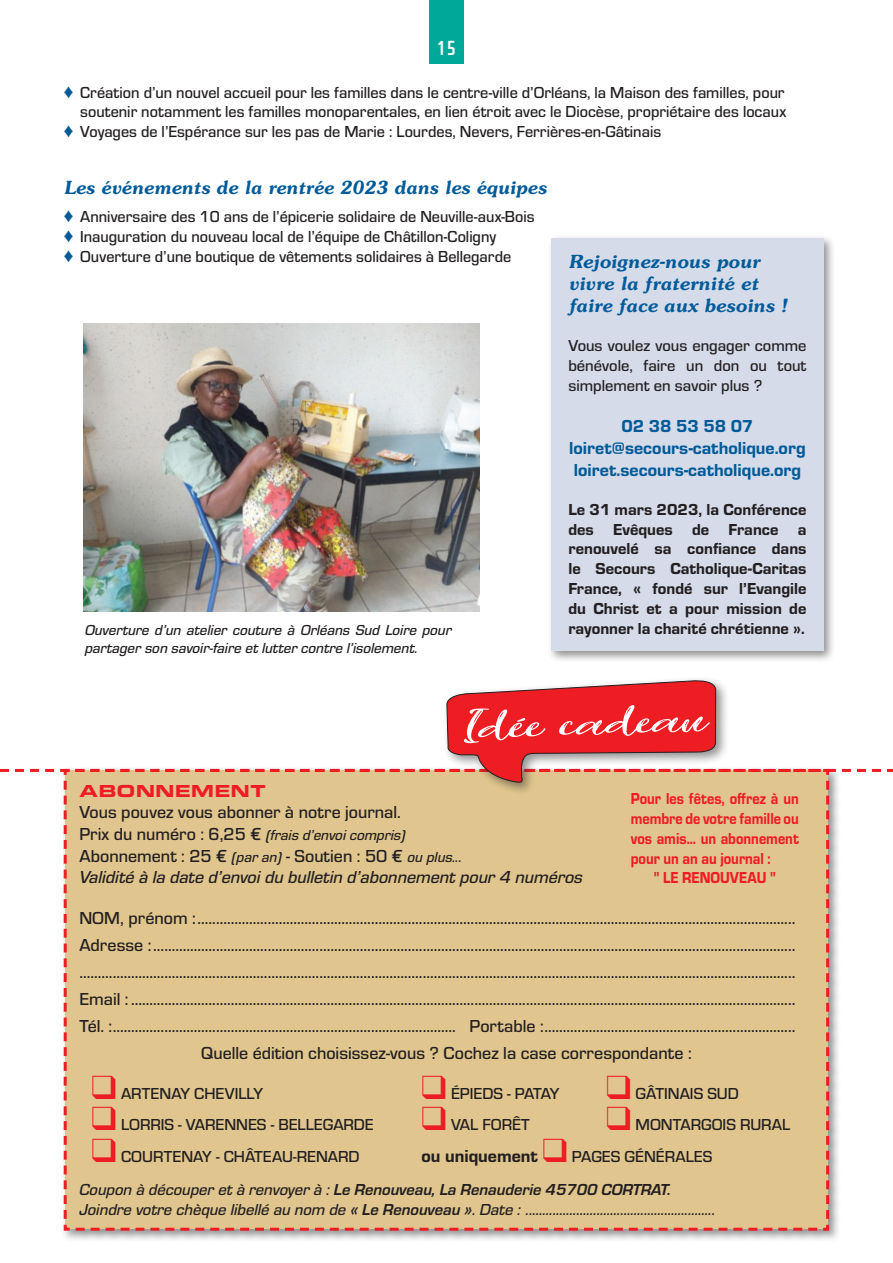
<style>
.page{position:relative;width:893px;height:1263px;background:#fff}
.page>*{position:absolute;margin:0;border:0;box-sizing:border-box;transform-origin:0 0}
.t1{font:700 21px "Cholla Sans OT";color:#fff}
.t2{font:500 18px "Eurostile";color:#231f20}
.t3{font:italic 600 18px/21.6px "Souvenir";color:#015b99}
.t4{font:18px/21.6px "Eurostile Hea";color:#015b98;text-align:center}
.t5{font:18px "Eurostile Med Ita";color:#231f20}
.t6{font:900 18px "Eurostile Ext";color:#ee1d23}
.t7{font:500 16.5px/19.8px "Eurostile";color:#231f20}
.t8{font:16.5px/19.8px "Eurostile Hea";color:#231f20;text-align:justify}
.t9{font:16.5px "Eurostile Med Ita";color:#231f20}
.t10{font:16.5px/19.8px "Eurostile Hea";color:#ee1d23;text-align:justify;scale:.87 1}
.t11{font:italic 700 16.5px/33.3px "Eurostile";color:#231f20}
.t12{font:15px/18px "Eurostile Med Ita";color:#231f20}
.s1{color:#015b98}
.s2{font-family:"Eurostile";font-weight:500;font-size:18px}
.s3{font-family:"Eurostile Med Ita";font-weight:400;font-size:15px}
.s4{color:#ee1d23}
.s5{font-family:"Eurostile Hea";font-weight:400;font-style:normal;font-size:18px}
.s6{font-weight:500;font-style:normal}
.s7{font-family:"Eurostile Med Ita";font-weight:400;font-style:normal}
.s8{font-family:"Eurostile";font-weight:700;font-style:italic}
</style>
<div class="page">
<div style="left:429px;top:0;width:34px;height:64px;background:#00a89a"></div>
<div style="left:60px;top:765px;width:781px;height:478px;background:#231f20;opacity:.5"></div>
<svg style="left:62px;top:1222px;width:769px;height:10px"></svg>
<img style="left:84px;top:323px;width:396px;height:289px">
<svg style="left:0;top:679px;width:893px;height:543px"></svg>
<div style="left:547px;top:234px;width:289px;height:429px;background:#231f20;opacity:.5"></div>
<div style="left:551px;top:238px;width:272px;height:413px;background:#d6dbea"></div>
<p class="t1" style="left:436px;top:36px;width:21px">15</p>
<p class="t7" style="left:64px;top:81px;width:722px"><span class="s1">♦</span> Création d’un nouvel accueil pour les familles dans le centre-ville d’Orléans, la Maison des familles, pour</p>
<p class="t7" style="left:80px;top:101px;width:708px">soutenir notamment les familles monoparentales, en lien étroit avec le Diocèse, propriétaire des locaux</p>
<p class="t7" style="left:64px;top:121px;width:599px"><span class="s1">♦</span> Voyages de l’Espérance sur les pas de Marie : Lourdes, Nevers, Ferrières-en-Gâtinais</p>
<p class="t3" style="left:64px;top:176px;width:484px">Les événements de la rentrée 2023 dans les équipes</p>
<p class="t7" style="left:64px;top:206px;width:472px"><span class="s1">♦</span> Anniversaire des 10 ans de l’épicerie solidaire de Neuville-aux-Bois <span class="s1">♦</span> Inauguration du nouveau local de l’équipe de Châtillon-Coligny<br><span class="s1">♦</span> Ouverture d’une boutique de vêtements solidaires à Bellegarde</p>
<p class="t3" style="left:568px;top:251px;width:221px">Rejoignez-nous pour vivre la fraternité et faire face aux besoins !</p>
<p class="t7" style="left:568px;top:335px;width:240px;text-align:justify">Vous voulez vous engager comme bénévole, faire un don ou tout simplement en savoir plus ?</p>
<p class="t4" style="left:569px;top:414px;width:238px">02 38 53 58 07 loiret@secours-catholique.org loiret.secours-catholique.org</p>
<p class="t8" style="left:568px;top:498px;width:240px">Le 31 mars 2023, la Conférence des Evêques de France a renouvelé sa confiance dans le Secours Catholique-Caritas France, « fondé sur l’Evangile du Christ et a pour mission de rayonner la charité chrétienne ».</p>
<p class="t12" style="left:85px;top:620px;width:368px">Ouverture d’un atelier couture à Orléans Sud Loire pour partager son savoir-faire et lutter contre l’isolement.</p>
<p class="t6" style="left:79px;top:777px;width:188px">ABONNEMENT</p>
<p class="t2" style="left:79px;top:800px;width:323px">Vous pouvez vous abonner à notre journal.</p>
<p class="t12" style="left:79px;top:825px;width:328px"><span class="s2">Prix du numéro : 6,25 €</span> (frais d’envoi compris)</p>
<p class="t2" style="left:79px;top:843px;width:384px">Abonnement : 25 € <span class="s3">(par an)</span> - Soutien : 50 € <span class="s3">ou plus...</span></p>
<p class="t5" style="left:79px;top:864px;width:505px">Validité à la date d’envoi du bulletin d’abonnement pour 4 numéros</p>
<p class="t2" style="left:79px;top:905px;width:717px">NOM, prénom :..................................................................................................................................................................</p>
<p class="t2" style="left:79px;top:932px;width:717px">Adresse :..............................................................................................................................................................................</p>
<p class="t2" style="left:79px;top:959px;width:717px">..................................................................................................................................................................................................</p>
<p class="t2" style="left:79px;top:986px;width:717px">Email : ....................................................................................................................................................................................</p>
<p class="t2" style="left:79px;top:1013px;width:717px">Tél. :............................................................................................. Portable :....................................................................</p>
<p class="t2" style="left:201px;top:1041px;width:492px">Quelle édition choisissez-vous ? Cochez la case correspondante :</p>
<p class="t7" style="left:91px;top:1082px;width:173px"><span class="s4">❑</span> ARTENAY CHEVILLY</p>
<p class="t7" style="left:421px;top:1082px;width:140px"><span class="s4">❑</span> ÉPIEDS - PATAY</p>
<p class="t7" style="left:606px;top:1082px;width:134px"><span class="s4">❑</span> GÂTINAIS SUD</p>
<p class="t7" style="left:91px;top:1114px;width:284px"><span class="s4">❑</span> LORRIS - VARENNES - BELLEGARDE</p>
<p class="t7" style="left:421px;top:1114px;width:110px"><span class="s4">❑</span> VAL FORÊT</p>
<p class="t7" style="left:606px;top:1114px;width:186px"><span class="s4">❑</span> MONTARGOIS RURAL</p>
<p class="t7" style="left:91px;top:1145px;width:270px"><span class="s4">❑</span> COURTENAY - CHÂTEAU-RENARD</p>
<p class="t10" style="left:631px;top:788px;width:195px">Pour les fêtes, offrez à un membre de votre famille ou vos amis... un abonnement pour un an au journal :</p>
<p class="t10" style="left:654px;top:867px;width:142px">" LE RENOUVEAU "</p>
<p class="t11" style="left:79px;top:1139px;width:634px;text-indent:342px"><span class="s5">ou uniquement</span> <span class="s4">❑</span> <span class="s6">PAGES GÉNÉRALES<br></span><span class="s7">Coupon à découper et à renvoyer à :</span> Le Renouveau, La Renauderie 45700 CORTRAT.</p>
<p class="t9" style="left:79px;top:1198px;width:637px">Joindre votre chèque libellé au nom de <span class="s8">« Le Renouveau »</span>. Date : ........................................................</p>
</div>
